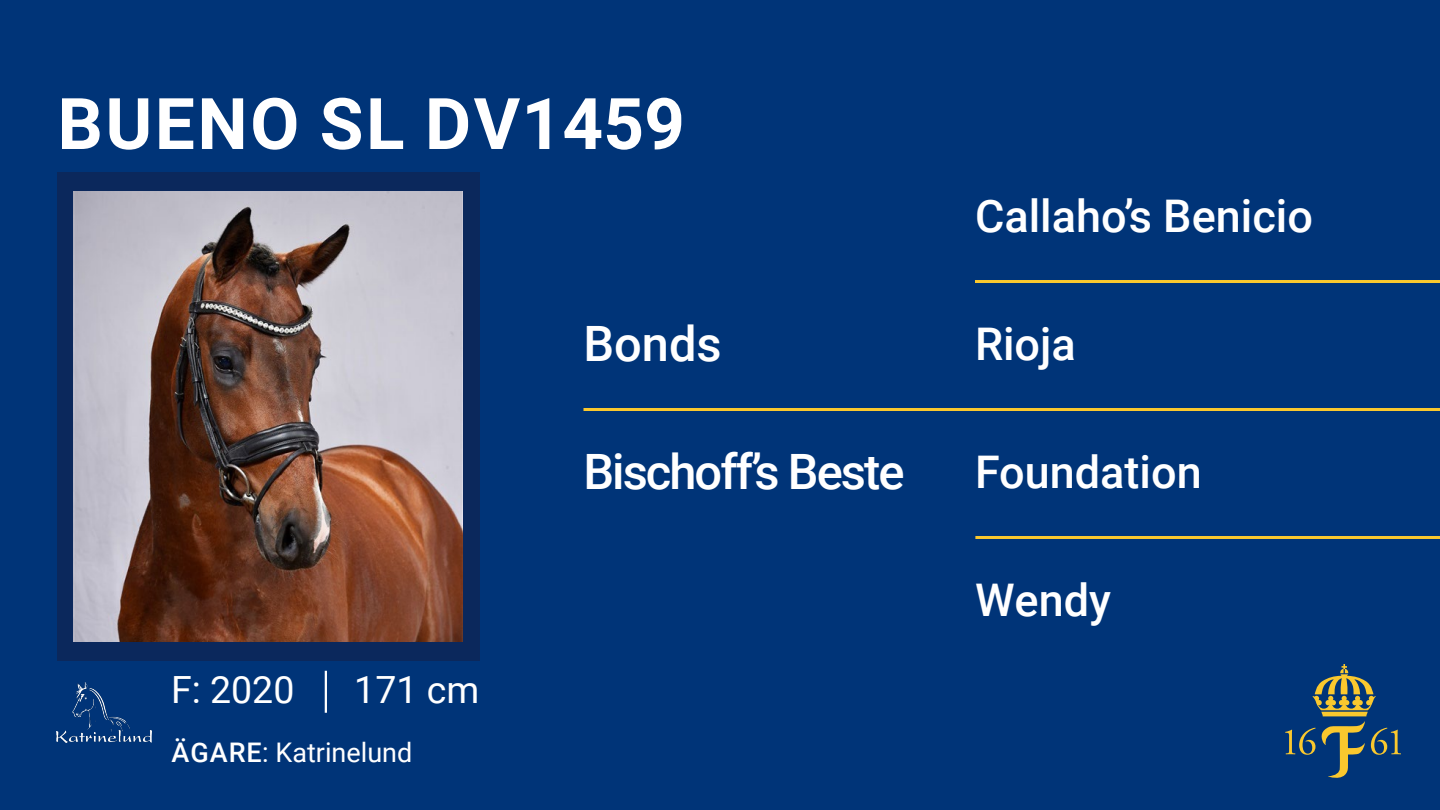
<style>
.page{position:relative;width:1440px;height:810px;background:#003478}
.page>*{position:absolute;margin:0;border:0;box-sizing:border-box;transform-origin:0 0}
.t1{font:700 71.25px "Roboto";letter-spacing:.035em;color:#fff}
.t2{font:500 48.75px "Roboto";letter-spacing:-.04em;color:#fff}
.t3{font:500 45px "Roboto";color:#fff}
.t4{font:37.5px "Roboto";color:#fff}
.t5{font:27px "Roboto";color:#fff}
.s1{font-weight:500}
</style>
<div class="page">
<div style="left:57px;top:173px;width:423px;height:488px;background:#0b285c"></div>
<img style="left:73px;top:192px;width:389px;height:450px">
<img style="left:57px;top:683px;width:94px;height:60px">
<hr style="left:325px;top:671px;width:2px;height:42px;background:#fff">
<svg style="left:1285px;top:664px;width:116px;height:114px"></svg>
<hr style="left:583px;top:408px;width:857px;height:3px;background:#fac82e">
<hr style="left:975px;top:280px;width:465px;height:3px;background:#fac82e">
<hr style="left:975px;top:536px;width:465px;height:3px;background:#fac82e">
<p class="t1" style="left:57px;top:74px;width:629px">BUENO SL DV1459</p>
<p class="t3" style="left:975px;top:185px;width:339px">Callaho’s Benicio</p>
<p class="t2" style="left:583px;top:309px;width:140px">Bonds</p>
<p class="t3" style="left:975px;top:313px;width:102px">Rioja</p>
<p class="t2" style="left:583px;top:437px;width:323px">Bischoff’s Beste</p>
<p class="t3" style="left:975px;top:441px;width:228px">Foundation</p>
<p class="t4" style="left:171px;top:663px;width:125px">F: 2020</p>
<p class="t5" style="left:172px;top:734px;width:242px"><span class="s1">ÄGARE</span>: Katrinelund</p>
<p class="t4" style="left:354px;top:663px;width:126px">171 cm</p>
<p class="t3" style="left:975px;top:569px;width:138px">Wendy</p>
</div>
